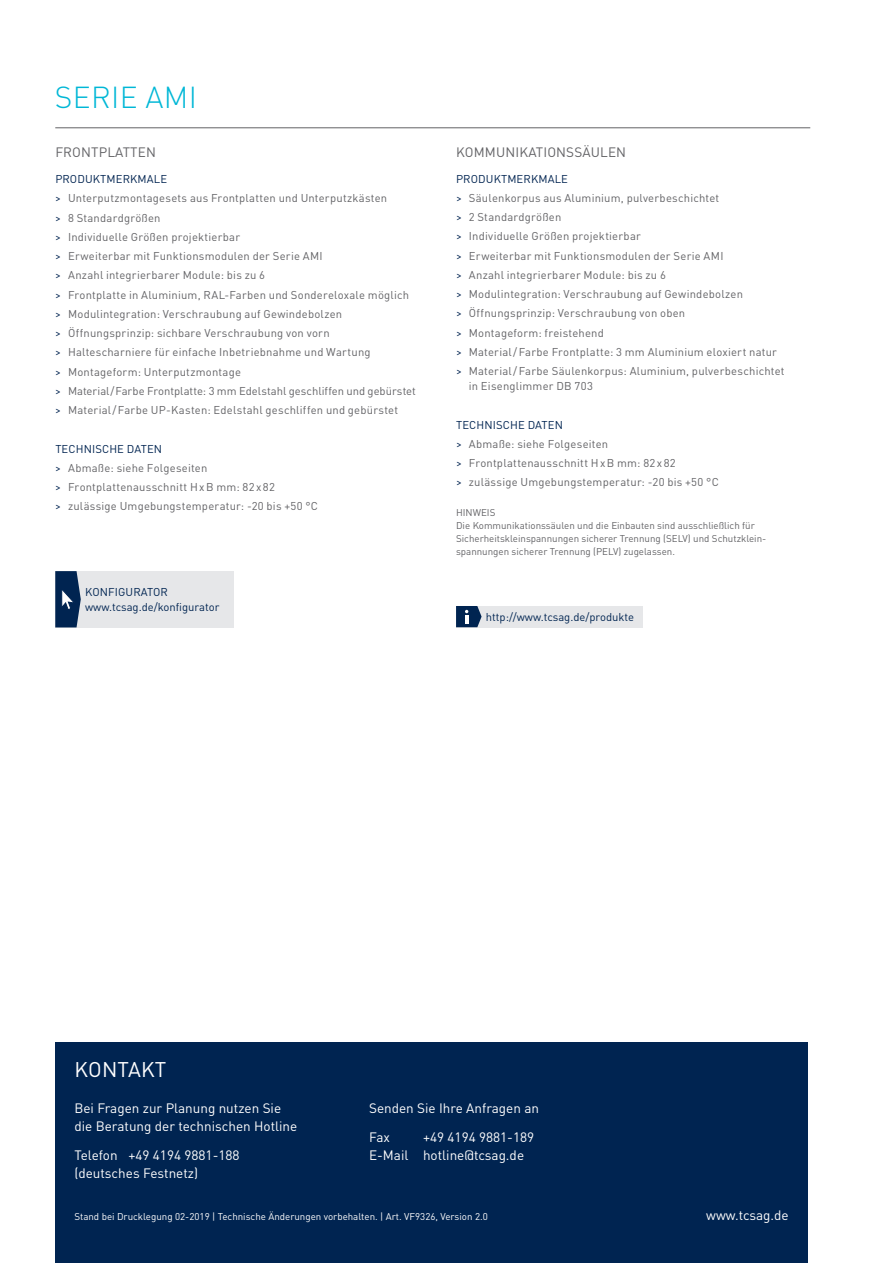
<style>
.page{position:relative;width:893px;height:1263px;background:#fff}
.page>*{position:absolute;margin:0;border:0;box-sizing:border-box;transform-origin:0 0}
.t1{font:300 30px "DIN Pro";letter-spacing:.01em;color:#00b7d6}
.t2{font:21px "DIN Pro";letter-spacing:.01em;color:#fff}
.t3{font:13.5px/18px "DIN Pro";color:#fff}
.t4{font:13.5px "DIN Pro";letter-spacing:.01em;color:#636366}
.t5{font:11.25px/19.2px "DIN Pro";letter-spacing:.02em;color:#636366}
.t6{font:11.25px/15px "DIN Pro";color:#002451}
.t7{font:9.75px/12.8px "DIN Pro";color:#636366}
.t8{font:9.75px "DIN Pro";color:#fff}
.s1{color:#002451}
</style>
<div class="page">
<div style="left:55px;top:1042px;width:753px;height:221px;background:#002451"></div>
<hr style="left:55px;top:128px;width:755px;height:1px;background:#636366">
<div style="left:456px;top:606px;width:186px;height:21px;background:#e6e7e9"></div>
<svg style="left:456px;top:606px;width:26px;height:21px"></svg>
<div style="left:55px;top:571px;width:178px;height:56px;background:#e6e7e9"></div>
<svg style="left:55px;top:571px;width:26px;height:56px"></svg>
<h1 class="t1" style="left:55px;top:74px;width:143px">SERIE AMI</h1>
<p class="t4" style="left:55px;top:142px;width:102px">FRONTPLATTEN</p>
<p class="t5" style="left:55px;top:168px;width:362px"><span class="s1">PRODUKTMERKMALE<br>&gt;</span> Unterputzmontagesets aus Frontplatten und Unterputzkästen<br><span class="s1">&gt;</span> 8 Standardgrößen<br><span class="s1">&gt;</span> Individuelle Größen projektierbar<br><span class="s1">&gt;</span> Erweiterbar mit Funktionsmodulen der Serie AMI<br><span class="s1">&gt;</span> Anzahl integrierbarer Module: bis zu 6<br><span class="s1">&gt;</span> Frontplatte in Aluminium, RAL-Farben und Sondereloxale möglich <span class="s1">&gt;</span> Modulintegration: Verschraubung auf Gewindebolzen<br><span class="s1">&gt;</span> Öffnungsprinzip: sichbare Verschraubung von vorn<br><span class="s1">&gt;</span> Haltescharniere für einfache Inbetriebnahme und Wartung<br><span class="s1">&gt;</span> Montageform: Unterputzmontage<br><span class="s1">&gt;</span> Material/Farbe Frontplatte: 3 mm Edelstahl geschliffen und gebürstet <span class="s1">&gt;</span> Material/Farbe UP-Kasten: Edelstahl geschliffen und gebürstet</p>
<p class="t5" style="left:55px;top:438px;width:264px"><span class="s1">TECHNISCHE DATEN<br>&gt;</span> Abmaße: siehe Folgeseiten<br><span class="s1">&gt;</span> Frontplattenausschnitt HxB mm: 82x82<br><span class="s1">&gt;</span> zulässige Umgebungstemperatur: -20 bis +50 °C</p>
<p class="t6" style="left:85px;top:583px;width:136px">KONFIGURATOR www.tcsag.de/konfigurator</p>
<p class="t4" style="left:456px;top:142px;width:171px">KOMMUNIKATIONSSÄULEN</p>
<p class="t5" style="left:456px;top:168px;width:330px"><span class="s1">PRODUKTMERKMALE<br>&gt;</span> Säulenkorpus aus Aluminium, pulverbeschichtet<br><span class="s1">&gt;</span> 2 Standardgrößen<br><span class="s1">&gt;</span> Individuelle Größen projektierbar<br><span class="s1">&gt;</span> Erweiterbar mit Funktionsmodulen der Serie AMI<br><span class="s1">&gt;</span> Anzahl integrierbarer Module: bis zu 6<br><span class="s1">&gt;</span> Modulintegration: Verschraubung auf Gewindebolzen<br><span class="s1">&gt;</span> Öffnungsprinzip: Verschraubung von oben<br><span class="s1">&gt;</span> Montageform: freistehend<br><span class="s1">&gt;</span> Material/Farbe Frontplatte: 3 mm Aluminium eloxiert natur <span class="s1">&gt;</span> Material/Farbe Säulenkorpus: Aluminium, pulverbeschichtet</p>
<p class="t5" style="left:469px;top:375px;width:126px">in Eisenglimmer DB 703</p>
<p class="t5" style="left:456px;top:414px;width:264px"><span class="s1">TECHNISCHE DATEN<br>&gt;</span> Abmaße: siehe Folgeseiten<br><span class="s1">&gt;</span> Frontplattenausschnitt HxB mm: 82x82<br><span class="s1">&gt;</span> zulässige Umgebungstemperatur: -20 bis +50 °C</p>
<p class="t7" style="left:456px;top:505px;width:312px">HINWEIS<br>Die Kommunikationssäulen und die Einbauten sind ausschließlich für Sicherheitskleinspannungen sicherer Trennung (SELV) und Schutzklein&shy;spannungen sicherer Trennung (PELV) zugelassen.</p>
<p class="t6" style="left:486px;top:608px;width:150px">http://www.tcsag.de/produkte</p>
<h2 class="t2" style="left:75px;top:1053px;width:93px">KONTAKT</h2>
<p class="t3" style="left:74px;top:1098px;width:224px">Bei Fragen zur Planung nutzen Sie die Beratung der technischen Hotline</p>
<p class="t3" style="left:74px;top:1144px;width:167px">Telefon +49 4194 9881-188 (deutsches Festnetz)</p>
<p class="t3" style="left:369px;top:1093px;width:172px;line-height:28.7px">Senden Sie Ihre Anfragen an<br>Fax</p>
<p class="t3" style="left:369px;top:1127px;width:167px;text-indent:54px">+49 4194 9881-189<br>E-Mail hotline@tcsag.de</p>
<p class="t8" style="left:74px;top:1209px;width:415px">Stand bei Drucklegung 02-2019 | Technische Änderungen vorbehalten. | Art. VF9326, Version 2.0</p>
<p class="t3" style="left:706px;top:1205px;width:84px">www.tcsag.de</p>
</div>
